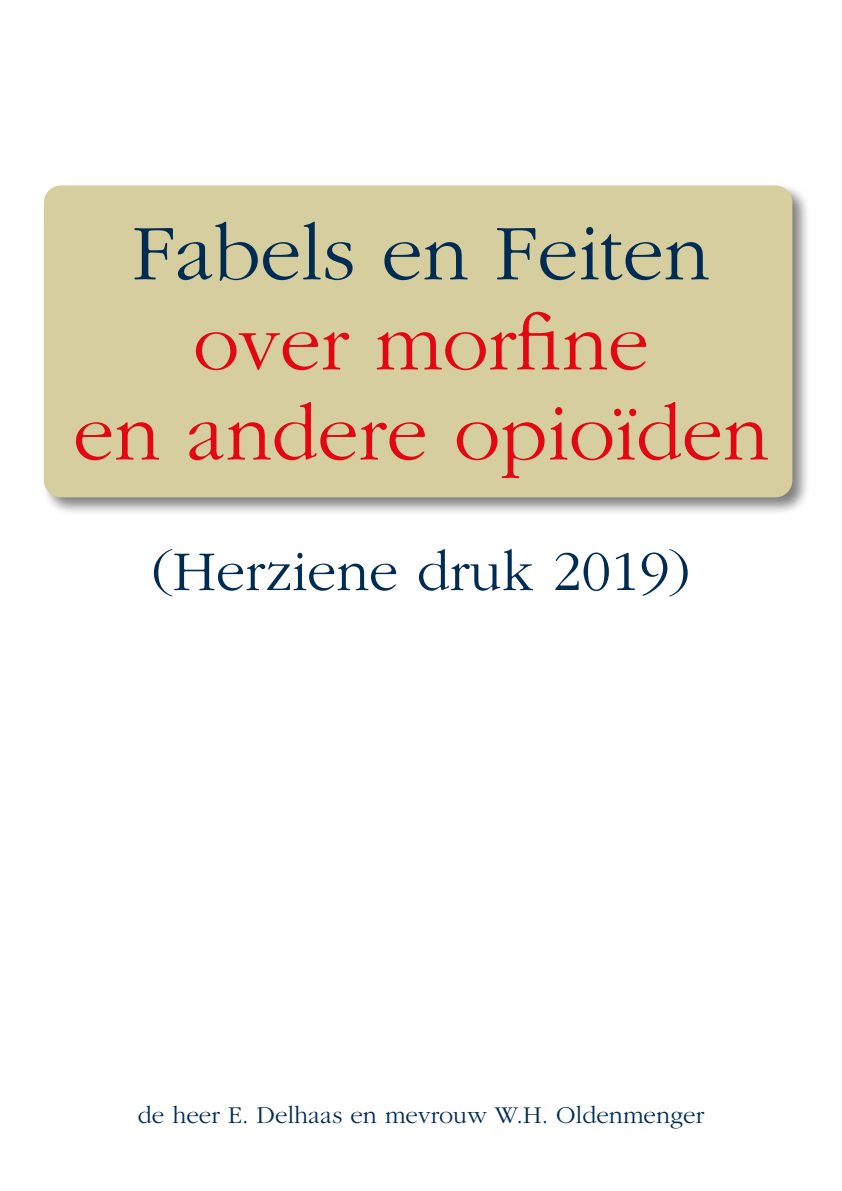
<style>
.page{position:relative;width:842px;height:1191px;background:#fff}
.page>*{position:absolute;margin:0;border:0;box-sizing:border-box;transform-origin:0 0}
.t1{font:300 82px/90px "Garamond";color:#e30613;text-align:center}
.t2{font:300 82px "Garamond";color:#002b53}
.t3{font:300 58.4px "Garamond";color:#002b53}
.t4{font:300 25px "Garamond";color:#002b53}
</style>
<div class="page">
<div style="left:41px;top:182px;width:770px;height:334px;background:#000;opacity:.5"></div>
<div style="left:44px;top:185px;width:748px;height:312px;background:#d6ce9f;border-radius:17px"></div>
<h1 class="t2" style="left:132px;top:209px;width:579px">Fabels en Feiten</h1>
<h1 class="t1" style="left:73px;top:300px;width:697px">over morfine<br>en andere opioïden</h1>
<h2 class="t3" style="left:152px;top:540px;width:540px">(Herziene druk 2019)</h2>
<p class="t4" style="left:138px;top:1102px;width:568px">de heer E. Delhaas en mevrouw W.H. Oldenmenger</p>
</div>
